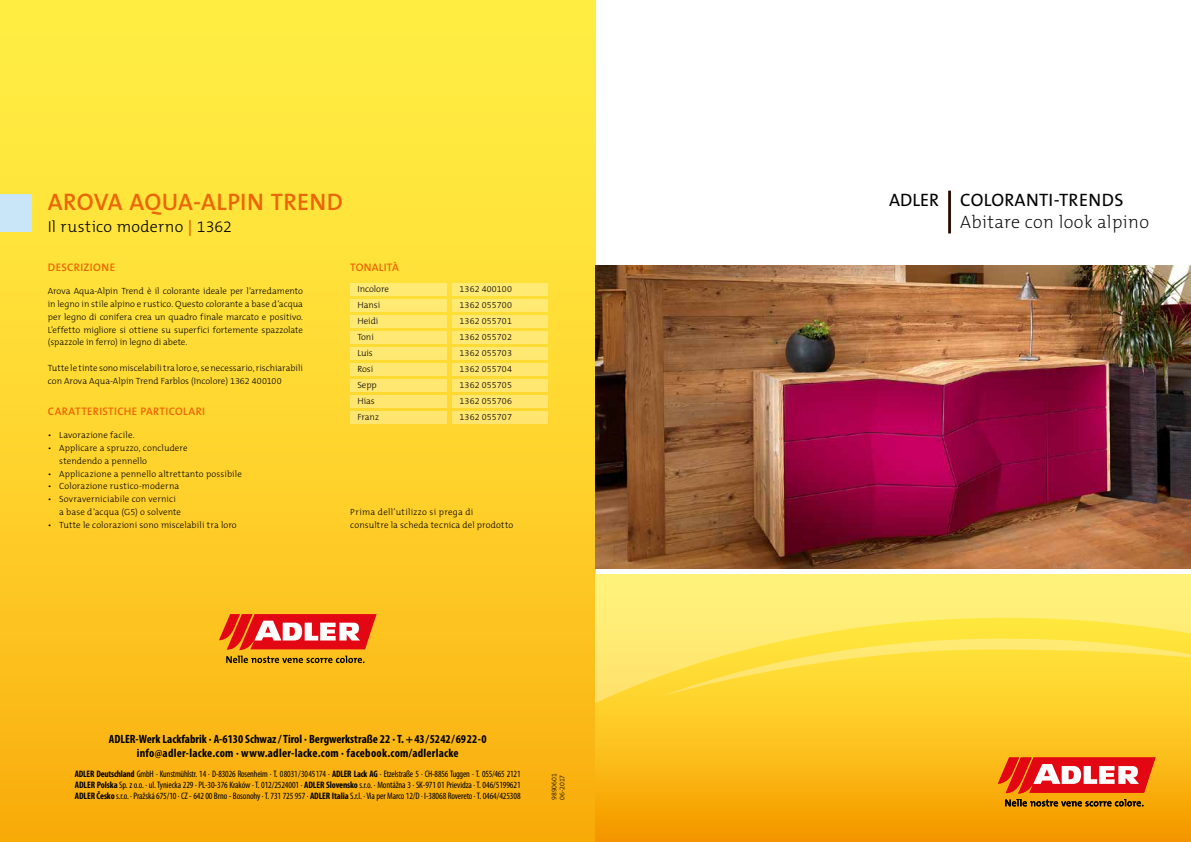
<style>
.page{position:relative;width:1191px;height:842px;background:#fff}
.page>*{position:absolute;margin:0;border:0;box-sizing:border-box;transform-origin:0 0}
.t1{font:600 24px "The Mix B6";letter-spacing:.015em;color:#ec6608}
.t2{font:18px "The Mix B5 Plain";letter-spacing:.01em;color:#000}
.t3{font:200 18px "The Mix B2";letter-spacing:.02em;color:#000}
.t4{font:300 16px "The Mix B3";letter-spacing:.015em;color:#000}
.t5{font:700 condensed 12px/14px "Myriad Pro";letter-spacing:.005em;color:#000;text-align:center}
.t6{font:600 11px "The Mix B6";letter-spacing:.025em;color:#ec6608}
.t7{font:condensed 9.4px/11px "Myriad Pro";letter-spacing:-.01em;color:#000;text-align:justify}
.t8{font:300 9px/16px "The Mix B3";letter-spacing:.01em;color:#000}
.t9{font:300 7px/8px "The Mix B3";color:#000}
.s1{font-family:"The Mix B6";font-weight:600;color:#ec6608}
.s2{font-weight:700}
</style>
<div class="page">
<div style="left:0;top:0;width:595px;height:842px;background:linear-gradient(to bottom,#fff54a,#fbb110)"></div>
<svg style="left:595px;top:569px;width:596px;height:273px;background:#fbc938"></svg>
<svg style="left:660px;top:629px;width:531px;height:83px;background:#ffdc3e"></svg>
<img style="left:595px;top:265px;width:596px;height:304px">
<svg style="left:1005px;top:799px;width:138px;height:7px"></svg>
<svg style="left:998px;top:757px;width:157px;height:36px"></svg>
<svg style="left:226px;top:656px;width:138px;height:7px"></svg>
<svg style="left:219px;top:614px;width:157px;height:36px"></svg>
<hr style="left:948px;top:191px;width:3px;height:42px;background:#270a00">
<div style="left:350px;top:283px;width:97px;height:12px;background:#ffea74"></div>
<div style="left:350px;top:331px;width:97px;height:12px;background:#ffe973"></div>
<div style="left:350px;top:379px;width:97px;height:13px;background:#ffe771"></div>
<div style="left:350px;top:299px;width:97px;height:12px;background:#ffea74"></div>
<div style="left:350px;top:347px;width:97px;height:12px;background:#ffe873"></div>
<div style="left:350px;top:395px;width:97px;height:13px;background:#ffe671"></div>
<div style="left:350px;top:315px;width:97px;height:12px;background:#ffe973"></div>
<div style="left:350px;top:363px;width:97px;height:12px;background:#ffe872"></div>
<div style="left:350px;top:411px;width:97px;height:12px;background:#ffe570"></div>
<div style="left:452px;top:283px;width:95px;height:12px;background:#ffea74"></div>
<div style="left:452px;top:331px;width:95px;height:12px;background:#ffe973"></div>
<div style="left:452px;top:379px;width:95px;height:13px;background:#ffe771"></div>
<div style="left:452px;top:299px;width:95px;height:12px;background:#ffea74"></div>
<div style="left:452px;top:347px;width:95px;height:12px;background:#ffe873"></div>
<div style="left:452px;top:395px;width:95px;height:13px;background:#ffe671"></div>
<div style="left:452px;top:315px;width:95px;height:12px;background:#ffe973"></div>
<div style="left:452px;top:363px;width:95px;height:12px;background:#ffe872"></div>
<div style="left:452px;top:411px;width:95px;height:12px;background:#ffe570"></div>
<div style="left:0;top:194px;width:32px;height:38px;background:#c9e6f9"></div>
<h1 class="t1" style="left:48px;top:190px;width:297px">AROVA AQUA-ALPIN TREND</h1>
<h3 class="t4" style="left:48px;top:218px;width:186px">Il rustico moderno <span class="s1">|</span> 1362</h3>
<p class="t6" style="left:48px;top:261px;width:69px">DESCRIZIONE</p>
<p class="t8" style="left:48px;top:285px;width:257px;line-height:12.8px;text-align:justify">Arova Aqua-Alpin Trend è il colorante ideale per l’arredamento in legno in stile alpino e rustico. Questo colorante a base d’acqua per legno di conifera crea un quadro finale marcato e positivo.<br>L’effetto migliore si ottiene su superfici fortemente spazzolate (spazzole in ferro) in legno di abete.</p>
<p class="t8" style="left:48px;top:362px;width:257px;line-height:12.8px">Tutte le tinte sono miscelabili tra loro e, se necessario, rischiarabili con Arova Aqua-Alpin Trend Farblos (Incolore) 1362 400100</p>
<p class="t6" style="left:48px;top:405px;width:159px">CARATTERISTICHE PARTICOLARI</p>
<p class="t8" style="left:48px;top:427px;width:88px">• Lavorazione facile.</p>
<p class="t8" style="left:59px;top:442px;width:130px;line-height:12.8px;text-indent:-11px">• Applicare a spruzzo, concludere stendendo a pennello</p>
<p class="t8" style="left:48px;top:466px;width:196px">• Applicazione a pennello altrettanto possibile</p>
<p class="t8" style="left:48px;top:479px;width:133px">• Colorazione rustico-moderna</p>
<p class="t8" style="left:59px;top:493px;width:123px;line-height:12.8px;text-indent:-11px">• Sovraverniciabile con vernici a base d’acqua (G5) o solvente</p>
<p class="t8" style="left:48px;top:517px;width:190px">• Tutte le colorazioni sono miscelabili tra loro</p>
<p class="t6" style="left:350px;top:261px;width:50px">TONALITÀ</p>
<p class="t8" style="left:357px;top:282px;width:33px">Incolore<br>Hansi<br>Heidi<br>Toni<br>Luis<br>Rosi<br>Sepp<br>Hias<br>Franz</p>
<p class="t8" style="left:459px;top:282px;width:54px;text-align:justify">1362 400100<br>1362 055700<br>1362 055701<br>1362 055702<br>1362 055703<br>1362 055704<br>1362 055705<br>1362 055706<br>1362 055707</p>
<p class="t8" style="left:350px;top:506px;width:164px;line-height:12.8px">Prima dell’utilizzo si prega di consultre la scheda tecnica del prodotto</p>
<h3 class="t5" style="left:109px;top:732px;width:379px">ADLER-Werk Lackfabrik · A-6130 Schwaz / Tirol · Bergwerkstraße 22 · T. +43/ 5242/6922-0 info@adler-lacke.com · www.adler-lacke.com · facebook.com/adlerlacke</h3>
<p class="t7" style="left:75px;top:769px;width:447px"><span class="s2">ADLER Deutschland</span> GmbH · Kunstmühlstr. 14 · D-83026 Rosenheim · T. 08031/3045174 · <span class="s2">ADLER Lack AG</span> · Etzelstraße 5 · CH-8856 Tuggen · T. 055/465 2121<br><span class="s2">ADLER Polska</span> Sp. z o.o. · ul. Tyniecka 229 · PL-30-376 Kraków · T. 012/2524001 · <span class="s2">ADLER Slovensko</span> s.r.o. · Montážna 3 · SK-971 01 Prievidza · T. 046/5199621<br><span class="s2">ADLER Česko</span> s.r.o. · Pražská 675/10 · CZ - 642 00 Brno - Bosonohy · T. 731 725 957 · <span class="s2">ADLER Italia</span> S.r.l. · Via per Marco 12/D · I-38068 Rovereto · T. 0464/425308</p>
<p class="t9" style="left:550px;top:800px;width:28px;rotate:-90deg">9890601<br>06-2017</p>
<h2 class="t2" style="left:889px;top:191px;width:236px">ADLER COLORANTI-TRENDS</h2>
<h2 class="t3" style="left:960px;top:213px;width:190px">Abitare con look alpino</h2>
</div>
